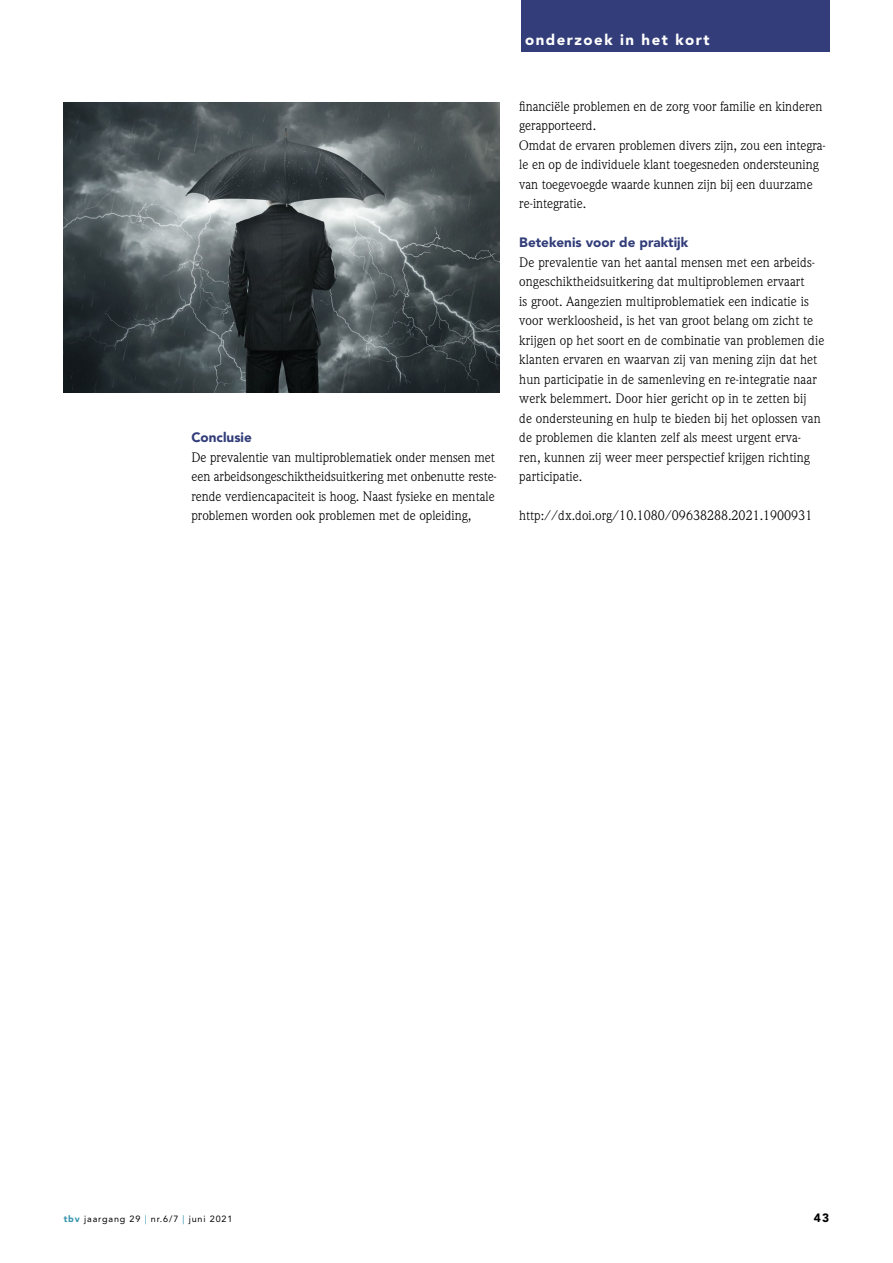
<style>
.page{position:relative;width:893px;height:1263px;background:#fff}
.page>*{position:absolute;margin:0;border:0;box-sizing:border-box;transform-origin:0 0}
.t1{font:900 15px "Avenir LT Std";letter-spacing:.1em;color:#fff}
.Para_broodtekst{font:13.5px/19.5px "Weidemann Std";letter-spacing:.005em;color:#000}
.SectionHeading_1_541{font:900 13.5px "Avenir LT Std";color:#323d79}
.t2{font:900 12px "Avenir LT Std";color:#000}
.Dateline_voetregel-l{font:9px "Avenir LT Std";letter-spacing:.095em;color:#000}
.s1{font-weight:900;color:#3294aa}
.s2{color:#3294aa}
</style>
<div class="page">
<div style="left:521px;top:0;width:308px;height:51px;background:#323d79"></div>
<img style="left:64px;top:102px;width:435px;height:290px">
<p class="SectionHeading_1_541" style="left:191px;top:429px;width:62px">Conclusie</p>
<p class="Para_broodtekst" style="left:191px;top:447px;width:307px">De prevalentie van multiproblematiek onder mensen met een arbeidsongeschiktheidsuitkering met onbenutte reste&shy;rende verdiencapaciteit is hoog. Naast fysieke en mentale problemen worden ook problemen met de opleiding,</p>
<p class="t1" style="left:525px;top:30px;width:186px">onderzoek in het kort</p>
<p class="Para_broodtekst" style="left:519px;top:96px;width:305px">financiële problemen en de zorg voor familie en kinderen gerapporteerd.</p>
<p class="Para_broodtekst" style="left:519px;top:135px;width:308px">Omdat de ervaren problemen divers zijn, zou een integra&shy;le en op de individuele klant toegesneden ondersteuning van toegevoegde waarde kunnen zijn bij een duurzame re-integratie.</p>
<p class="SectionHeading_1_541" style="left:519px;top:234px;width:170px">Betekenis voor de praktijk</p>
<p class="Para_broodtekst" style="left:519px;top:252px;width:307px">De prevalentie van het aantal mensen met een arbeids&shy;ongeschiktheidsuitkering dat multiproblemen ervaart<br>is groot. Aangezien multiproblematiek een indicatie is voor werkloosheid, is het van groot belang om zicht te krijgen op het soort en de combinatie van problemen die klanten ervaren en waarvan zij van mening zijn dat het hun participatie in de samenleving en re-integratie naar werk belemmert. Door hier gericht op in te zetten bij<br>de ondersteuning en hulp te bieden bij het oplossen van de problemen die klanten zelf als meest urgent erva&shy;ren, kunnen zij weer meer perspectief krijgen richting participatie.</p>
<p class="Para_broodtekst" style="left:519px;top:506px;width:295px">http://dx.doi.org/10.1080/09638288.2021.1900931</p>
<p class="Dateline_voetregel-l" style="left:64px;top:1214px;width:170px"><span class="s1">tbv</span> jaargang 29 <span class="s2">|</span> nr.6/7 <span class="s2">|</span> juni 2021</p>
<p class="t2" style="left:814px;top:1211px;width:17px">43</p>
</div>
